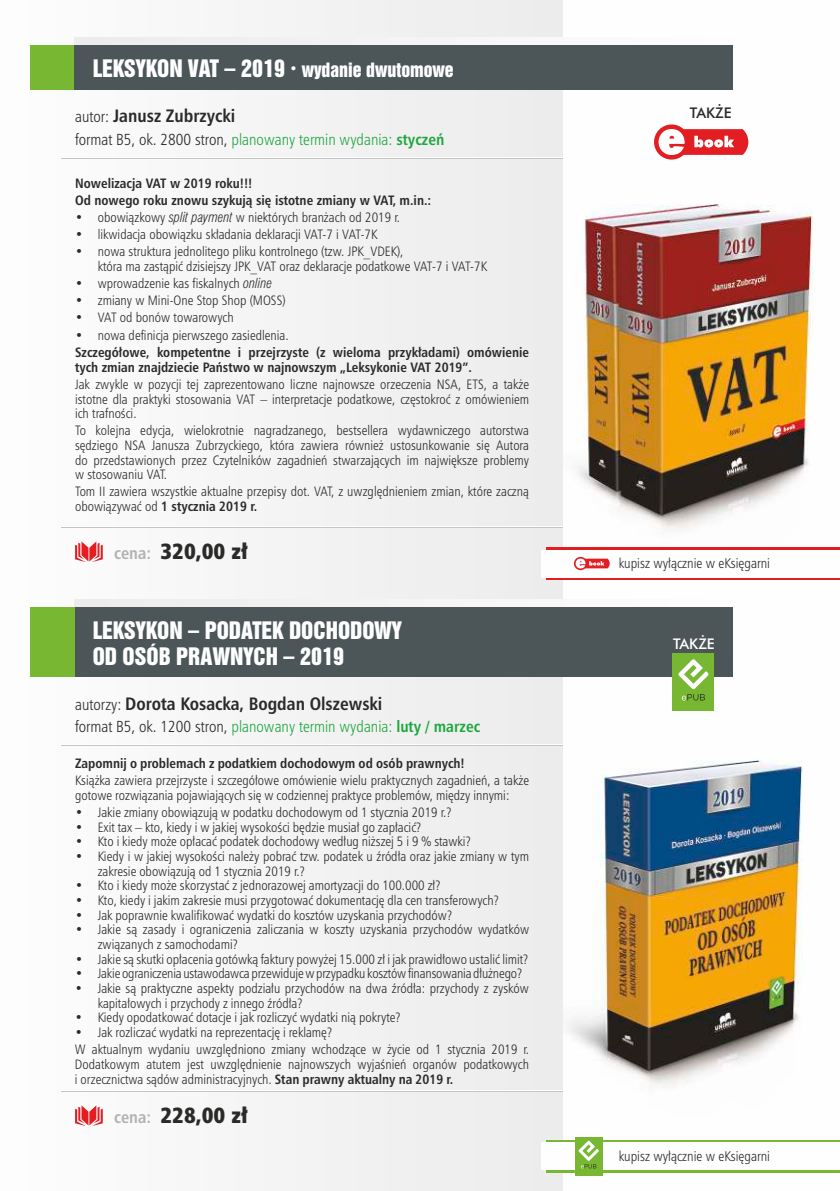
<style>
.page{position:relative;width:840px;height:1191px;background:#fff}
.page>*{position:absolute;margin:0;border:0;box-sizing:border-box;transform-origin:0 0}
.t1{font:22px/25.4px "Swis 921 EU";color:#fefefe}
.t2{font:22px "Humnst 777 X Blk Cn EU";color:#2a2a29}
.t3{font:700 18px "Humnst 777 Cn EU";color:#2a2a29}
.t4{font:16px "Humnst 777 Lt Cn EU";color:#1fa73f}
.t5{font:14.8px "Futura Md EU Normal";color:#fefefe}
.t6{font:14.8px "Futura Md EU Normal";color:#2a2a29}
.t7{font:14px "Humnst 777 Lt Cn EU";color:#2a2a29}
.t8{font:13.6px/14.6px "Humnst 777 Lt Cn EU";color:#2a2a29}
.t9{font:700 13.6px/17.4px "Humnst 777 Cn EU";color:#2a2a29}
.s1{font-size:18px}
.s2{font-family:"Humnst 777 Lt Cn EU";font-weight:400;font-size:16px}
.s3{color:#2a2a29}
.s4{font-family:"Humnst 777 Cn EU";font-weight:700}
.s5{font-family:"Swis 721 Lt Cn EU";font-style:italic}
.s6{font-family:"Humnst 777 Lt Cn EU";font-weight:400}
.s7{font-family:"Humnst 777 Cn EU";font-weight:700;font-size:17px;color:#b2b2b3}
</style>
<div class="page">
<img style="left:562px;top:760px;width:240px;height:355px">
<img style="left:562px;top:204px;width:250px;height:343px">
<div style="left:0;top:0;width:562px;height:1191px;background:#f4f4f4"></div>
<div style="left:75px;top:599px;width:657px;height:53px;background:#f4f4f4"></div>
<div style="left:75px;top:607px;width:657px;height:70px;background:#4c5659"></div>
<div style="left:30px;top:607px;width:45px;height:70px;background:#77b731"></div>
<div style="left:30px;top:45px;width:45px;height:45px;background:#77b731"></div>
<hr style="left:61px;top:745px;width:501px;height:1px;background:#c4c5c5">
<hr style="left:61px;top:744px;width:501px;height:1px;background:#fefefe">
<hr style="left:61px;top:1091px;width:501px;height:1px;background:#c4c5c5">
<hr style="left:61px;top:1090px;width:501px;height:1px;background:#fefefe">
<div style="left:75px;top:37px;width:657px;height:53px;background:#f4f4f4"></div>
<div style="left:75px;top:45px;width:657px;height:45px;background:#4c5659"></div>
<hr style="left:61px;top:158px;width:501px;height:1px;background:#c4c5c5">
<hr style="left:61px;top:157px;width:501px;height:1px;background:#fefefe">
<hr style="left:61px;top:527px;width:501px;height:1px;background:#c4c5c5">
<hr style="left:61px;top:526px;width:501px;height:1px;background:#fefefe">
<svg style="left:546px;top:1140px;width:293px;height:32px"></svg>
<svg style="left:546px;top:547px;width:293px;height:33px;fill:#e21e23"></svg>
<div style="left:541px;top:1142px;width:298px;height:27px;background:#fefefe"></div>
<div style="left:541px;top:550px;width:298px;height:27px;background:#fefefe"></div>
<svg style="left:573px;top:557px;width:36px;height:13px"></svg>
<svg style="left:75px;top:541px;width:28px;height:21px"></svg>
<svg style="left:75px;top:1105px;width:28px;height:21px"></svg>
<div style="left:672px;top:653px;width:41px;height:58px;background:#77b731"></div>
<svg style="left:678px;top:659px;width:30px;height:41px"></svg>
<svg style="left:654px;top:124px;width:94px;height:36px"></svg>
<div style="left:574px;top:1137px;width:28px;height:38px;background:#77b731"></div>
<svg style="left:578px;top:1140px;width:20px;height:28px"></svg>
<h1 class="t1" style="left:93px;top:57px;width:362px">LEKSYKON VAT – 2019 · <span class="s1">wydanie dwutomowe</span></h1>
<h2 class="t3" style="left:75px;top:109px;width:162px"><span class="s2">autor:</span> Janusz Zubrzycki</h2>
<p class="t4" style="left:75px;top:133px;width:370px"><span class="s3">format B5, ok. 2800 stron,</span> planowany termin wydania: <span class="s4">styczeń</span></p>
<p class="t9" style="left:75px;top:175px;width:357px">Nowelizacja VAT w 2019 roku!!!<br>Od nowego roku znowu szykują się istotne zmiany w VAT, m.in.:</p>
<p class="t8" style="left:75px;top:211px;width:326px">• obowiązkowy <span class="s5">split payment</span> w niektórych branżach od 2019 r.</p>
<p class="t8" style="left:75px;top:228px;width:303px">• likwidacja obowiązku składania deklaracji VAT-7 i VAT-7K</p>
<p class="t8" style="left:98px;top:245px;width:390px;text-indent:-23px">• nowa struktura jednolitego pliku kontrolnego (tzw. JPK_VDEK),<br>która ma zastąpić dzisiejszy JPK_VAT oraz deklaracje podatkowe VAT-7 i VAT-7K</p>
<p class="t8" style="left:75px;top:277px;width:198px">• wprowadzenie kas fiskalnych <span class="s5">online</span></p>
<p class="t8" style="left:75px;top:294px;width:212px">• zmiany w Mini-One Stop Shop (MOSS)</p>
<p class="t8" style="left:75px;top:311px;width:160px">• VAT od bonów towarowych</p>
<p class="t8" style="left:75px;top:329px;width:215px">• nowa definicja pierwszego zasiedlenia.</p>
<p class="t9" style="left:75px;top:346px;width:455px;line-height:14.8px">Szczegółowe, kompetentne i przejrzyste (z wieloma przykładami) omówienie tych zmian znajdziecie Państwo w najnowszym „Leksykonie VAT 2019”.</p>
<p class="t8" style="left:75px;top:378px;width:455px;text-align:justify">Jak zwykle w pozycji tej zaprezentowano liczne najnowsze orzeczenia NSA, ETS, a także istotne dla praktyki stosowania VAT – interpretacje podatkowe, częstokroć z omówieniem ich trafności.</p>
<p class="t8" style="left:75px;top:424px;width:455px;text-align:justify">To kolejna edycja, wielokrotnie nagradzanego, bestsellera wydawniczego autorstwa sędziego NSA Janusza Zubrzyckiego, która zawiera również ustosunkowanie się Autora do przedstawionych przez Czytelników zagadnień stwarzających im największe problemy w stosowaniu VAT.</p>
<p class="t8" style="left:75px;top:485px;width:455px">Tom II zawiera wszystkie aktualne przepisy dot. VAT, z uwzględnieniem zmian, które zaczną</p>
<p class="t9" style="left:75px;top:499px;width:183px"><span class="s6">obowiązywać od</span> 1 stycznia 2019 r.</p>
<h1 class="t2" style="left:114px;top:542px;width:135px"><span class="s7">cena:</span> 320,00 zł</h1>
<h1 class="t1" style="left:93px;top:619px;width:310px">LEKSYKON – PODATEK DOCHODOWY<br>OD OSÓB PRAWNYCH – 2019</h1>
<h2 class="t3" style="left:75px;top:696px;width:308px"><span class="s2">autorzy:</span> Dorota Kosacka, Bogdan Olszewski</h2>
<p class="t4" style="left:75px;top:720px;width:406px"><span class="s3">format B5, ok. 1200 stron,</span> planowany termin wydania: <span class="s4">luty / marzec</span></p>
<p class="t9" style="left:75px;top:756px;width:391px">Zapomnij o problemach z podatkiem dochodowym od osób prawnych!</p>
<p class="t8" style="left:75px;top:774px;width:455px">Książka zawiera przejrzyste i szczegółowe omówienie wielu praktycznych zagadnień, a także gotowe rozwiązania pojawiających się w codziennej praktyce problemów, między innymi:</p>
<p class="t8" style="left:75px;top:806px;width:378px">• Jakie zmiany obowiązują w podatku dochodowym od 1 stycznia 2019 r.?</p>
<p class="t8" style="left:75px;top:821px;width:347px">• Exit tax – kto, kiedy i w jakiej wysokości będzie musiał go zapłacić?</p>
<p class="t8" style="left:75px;top:835px;width:397px">• Kto i kiedy może opłacać podatek dochodowy według niższej 5 i 9 % stawki?</p>
<p class="t8" style="left:98px;top:850px;width:432px;text-indent:-23px">• Kiedy i w jakiej wysokości należy pobrać tzw. podatek u źródła oraz jakie zmiany w tym zakresie obowiązują od 1 stycznia 2019 r.?</p>
<p class="t8" style="left:75px;top:879px;width:367px">• Kto i kiedy może skorzystać z jednorazowej amortyzacji do 100.000 zł?</p>
<p class="t8" style="left:75px;top:894px;width:425px">• Kto, kiedy i jakim zakresie musi przygotować dokumentację dla cen transferowych?</p>
<p class="t8" style="left:75px;top:909px;width:378px">• Jak poprawnie kwalifikować wydatki do kosztów uzyskania przychodów?</p>
<p class="t8" style="left:98px;top:923px;width:432px;text-indent:-23px">• Jakie są zasady i ograniczenia zaliczania w koszty uzyskania przychodów wydatków związanych z samochodami?</p>
<p class="t8" style="left:75px;top:953px;width:454px">• Jakie są skutki opłacenia gotówką faktury powyżej 15.000 zł i jak prawidłowo ustalić limit?</p>
<p class="t8" style="left:75px;top:967px;width:448px">• Jakie ograniczenia ustawodawca przewiduje w przypadku kosztów finansowania dłużnego?</p>
<p class="t8" style="left:98px;top:982px;width:432px;text-indent:-23px">• Jakie są praktyczne aspekty podziału przychodów na dwa źródła: przychody z zysków kapitałowych i przychody z innego źródła?</p>
<p class="t8" style="left:75px;top:1011px;width:327px">• Kiedy opodatkować dotacje i jak rozliczyć wydatki nią pokryte?</p>
<p class="t8" style="left:75px;top:1025px;width:455px;line-height:17.2px">• Jak rozliczać wydatki na reprezentację i reklamę?<br>W aktualnym wydaniu uwzględniono zmiany wchodzące w życie od 1 stycznia 2019 r.</p>
<p class="t8" style="left:75px;top:1058px;width:455px">Dodatkowym atutem jest uwzględnienie najnowszych wyjaśnień organów podatkowych i orzecznictwa sądów administracyjnych. <span class="s4">Stan prawny aktualny na 2019 r.</span></p>
<h1 class="t2" style="left:114px;top:1106px;width:135px"><span class="s7">cena:</span> 228,00 zł</h1>
<p class="t6" style="left:689px;top:107px;width:43px">TAKŻE</p>
<p class="t7" style="left:618px;top:558px;width:153px">kupisz wyłącznie w eKsięgarni</p>
<p class="t5" style="left:672px;top:638px;width:43px">TAKŻE</p>
<p class="t7" style="left:618px;top:1150px;width:153px">kupisz wyłącznie w eKsięgarni</p>
</div>
